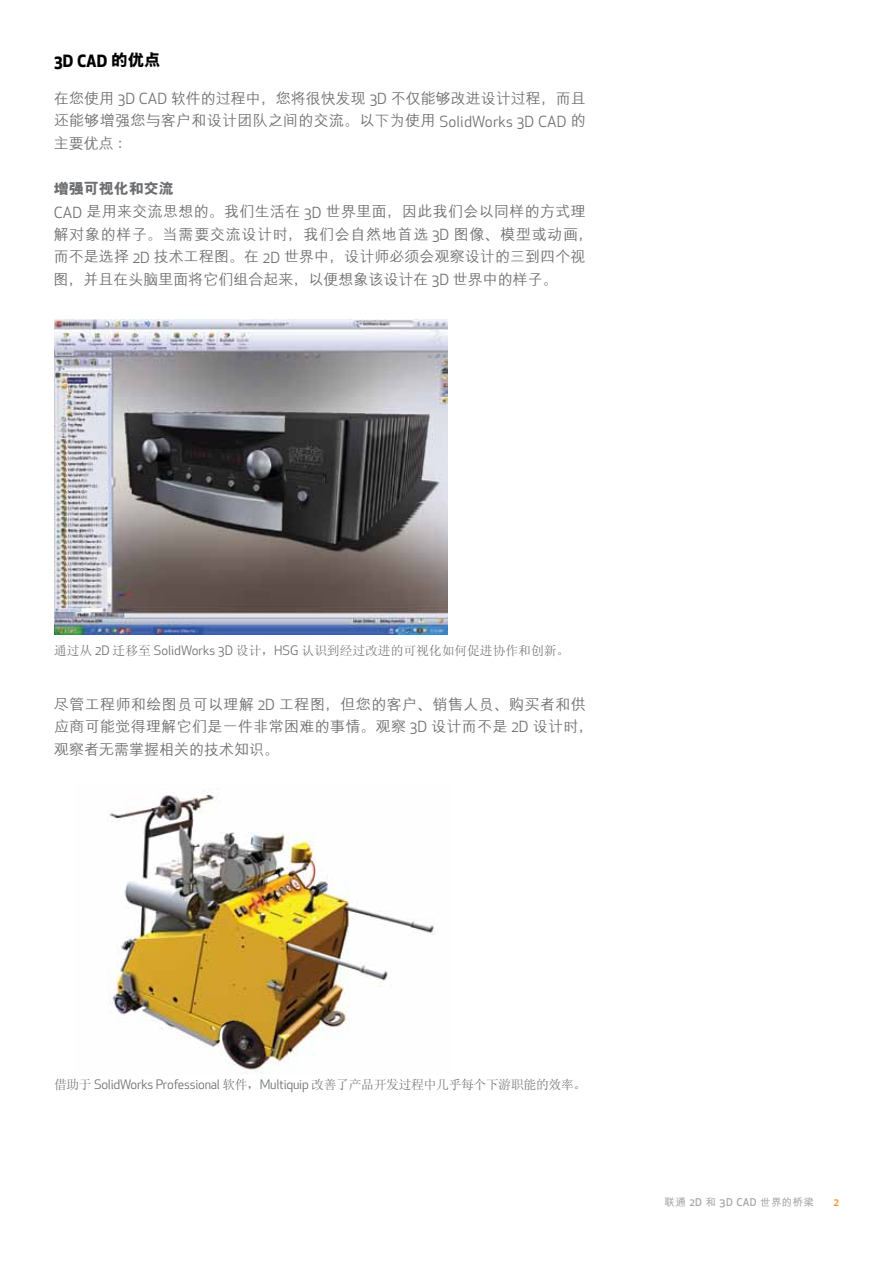
<style>
.page{position:relative;width:893px;height:1263px;background:#fff}
.page>*{position:absolute;margin:0;border:0;box-sizing:border-box;transform-origin:0 0}
.t1{font:700 16.5px "SW Apex New";color:#000}
.t2{font:500 15px/22.5px "M Hei GB";letter-spacing:.02em;color:#6d6e71}
.t3{font:12.75px "SW Apex New";letter-spacing:-.02em;color:#6d6e71}
.t4{font:12.75px "Sim Sun";color:#6d6e71}
.t5{font:700 10.5px "M Hei GB";letter-spacing:.03em;color:#a7a8aa}
.t6{font:500 10.5px "SW Apex New";color:#f68b1e}
.s1{font-family:"M Hei GB";font-weight:800}
.s2{font-family:"SW Apex New";font-weight:400}
.s3{font-weight:800}
.s4{font-family:"SW Apex New"}
.s5{font-family:"Sim Sun"}
.s6{font-family:"SW Apex New";font-weight:500}
</style>
<div class="page">
<img style="left:54px;top:319px;width:394px;height:315px">
<img style="left:108px;top:791px;width:327px;height:283px">
<p class="t1" style="left:54px;top:49px;width:108px">3D CAD <span class="s1">的优点</span></p>
<p class="t2" style="left:54px;top:87px;width:533px;text-align:justify">在您使用 <span class="s2">3D CAD</span> 软件的过程中，您将很快发现 <span class="s2">3D</span> 不仅能够改进设计过程，而且还能够增强您与客户和设计团队之间的交流。以下为使用 <span class="s2">SolidWorks 3D CAD</span> 的主要优点：</p>
<p class="t2" style="left:54px;top:177px;width:541px"><span class="s3">增强可视化和交流<br></span><span class="s2">CAD</span> 是用来交流思想的。我们生活在 <span class="s2">3D</span> 世界里面，因此我们会以同样的方式理解对象的样子。当需要交流设计时，我们会自然地首选 <span class="s2">3D</span> 图像、模型或动画，而不是选择 <span class="s2">2D</span> 技术工程图。在 <span class="s2">2D</span> 世界中，设计师必须会观察设计的三到四个视图，并且在头脑里面将它们组合起来，以便想象该设计在 <span class="s2">3D</span> 世界中的样子。</p>
<p class="t4" style="left:54px;top:644px;width:517px">通过从 <span class="s4">2D</span> 迁移至 <span class="s4">SolidWorks 3D</span> 设计，<span class="s4">HSG</span> 认识到经过改进的可视化如何促进协作和创新。</p>
<p class="t2" style="left:54px;top:693px;width:541px">尽管工程师和绘图员可以理解 <span class="s2">2D</span> 工程图，但您的客户、销售人员、购买者和供应商可能觉得理解它们是一件非常困难的事情。观察 <span class="s2">3D</span> 设计而不是 <span class="s2">2D</span> 设计时，观察者无需掌握相关的技术知识。</p>
<p class="t3" style="left:54px;top:1076px;width:534px"><span class="s5">借助于</span> SolidWorks Professional <span class="s5">软件，</span>Multiquip <span class="s5">改善了产品开发过程中几乎每个下游职能的效率。</span></p>
<p class="t5" style="left:665px;top:1197px;width:151px">联通 <span class="s6">2D</span> 和 <span class="s6">3D CAD</span> 世界的桥梁</p>
<p class="t6" style="left:833px;top:1195px;width:7px">2</p>
</div>
